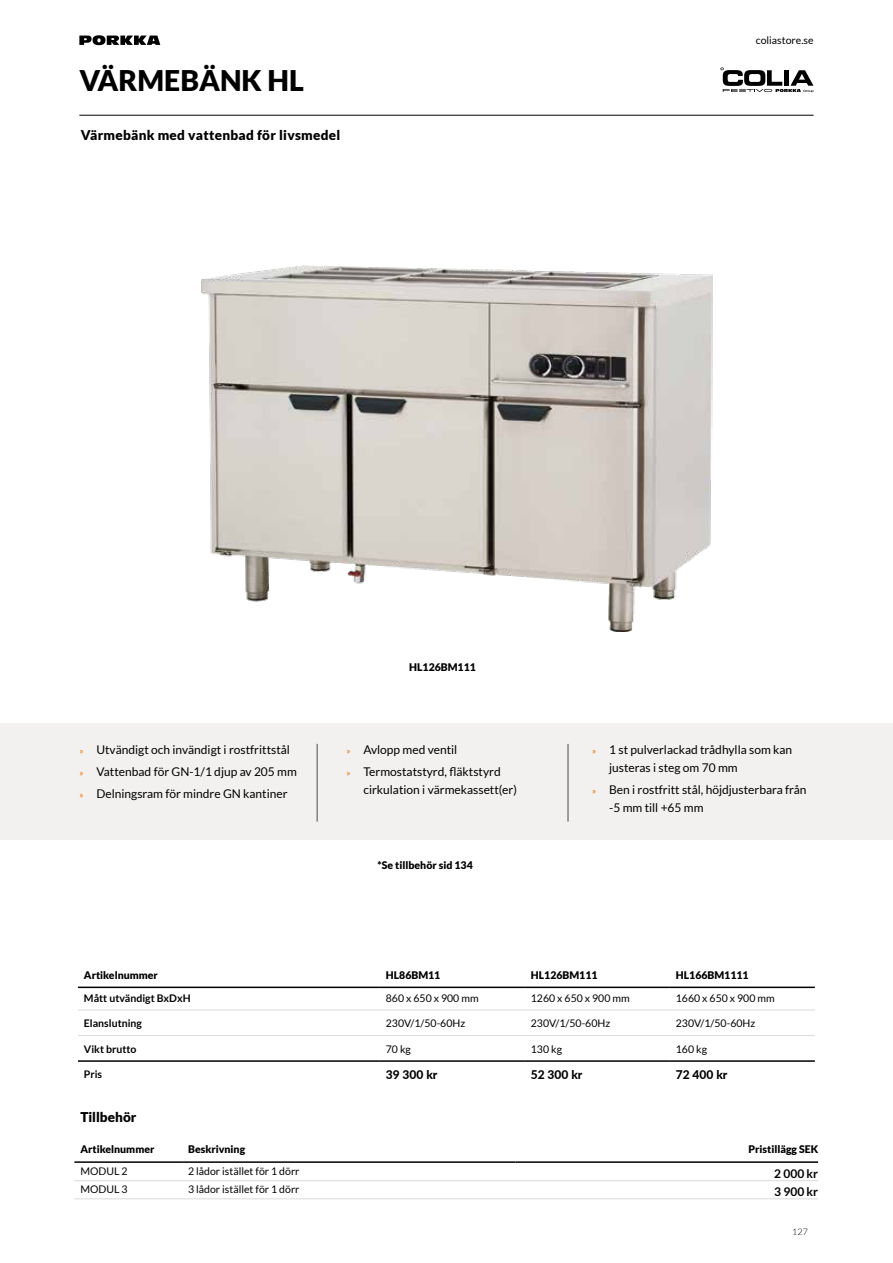
<style>
.page{position:relative;width:893px;height:1263px;background:#fff}
.page>*{position:absolute;margin:0;border:0;box-sizing:border-box;transform-origin:0 0}
.t1{font:900 28.5px "Lato";color:#000}
.t2{font:900 13.5px "Lato";letter-spacing:.02em;color:#000}
.t3{font:900 13.5px "Lato";color:#000}
.t4{font:12px/22.2px "Lato";color:#000}
.t5{font:800 12px "Lato";color:#000}
.t6{font:700 12px "Lato";color:#000}
.t7{font:10.5px "Lato";color:#000}
.t8{font:900 10.5px "Lato";color:#000}
.t9{font:700 10.5px "Lato";color:#000}
.t10{font:300 9px "Lato";color:#000}
.s1{font-size:9px;color:#ee7203}
</style>
<div class="page">
<div style="left:0;top:723px;width:893px;height:116px;background:#f2f1f0"></div>
<hr style="left:317px;top:744px;width:1px;height:77px;background:#4a4a49">
<hr style="left:568px;top:744px;width:1px;height:77px;background:#4a4a49">
<hr style="left:78px;top:1010px;width:302px;height:1px;background:#dadada">
<hr style="left:380px;top:1010px;width:145px;height:1px;background:#dadada">
<hr style="left:525px;top:1010px;width:145px;height:1px;background:#dadada">
<hr style="left:670px;top:1010px;width:145px;height:1px;background:#dadada">
<hr style="left:78px;top:1035px;width:302px;height:1px;background:#dadada">
<hr style="left:380px;top:1035px;width:145px;height:1px;background:#dadada">
<hr style="left:525px;top:1035px;width:145px;height:1px;background:#dadada">
<hr style="left:670px;top:1035px;width:145px;height:1px;background:#dadada">
<hr style="left:78px;top:986px;width:302px;height:2px;background:#000">
<hr style="left:380px;top:986px;width:145px;height:2px;background:#000">
<hr style="left:525px;top:986px;width:145px;height:2px;background:#000">
<hr style="left:670px;top:986px;width:145px;height:2px;background:#000">
<hr style="left:78px;top:1060px;width:302px;height:2px;background:#000">
<hr style="left:380px;top:1060px;width:145px;height:2px;background:#000">
<hr style="left:525px;top:1060px;width:145px;height:2px;background:#000">
<hr style="left:670px;top:1060px;width:145px;height:2px;background:#000">
<img style="left:202px;top:266px;width:511px;height:365px">
<hr style="left:79px;top:115px;width:735px;height:1px;background:#000">
<svg style="left:79px;top:35px;width:81px;height:10px"></svg>
<svg style="left:720px;top:67px;width:94px;height:25px"></svg>
<hr style="left:515px;top:1180px;width:303px;height:1px;background:#dadada">
<hr style="left:74px;top:1180px;width:108px;height:1px;background:#dadada">
<hr style="left:182px;top:1180px;width:333px;height:1px;background:#dadada">
<hr style="left:515px;top:1198px;width:303px;height:1px;background:#dadada">
<hr style="left:74px;top:1198px;width:108px;height:1px;background:#dadada">
<hr style="left:182px;top:1198px;width:333px;height:1px;background:#dadada">
<hr style="left:74px;top:1161px;width:108px;height:2px;background:#000">
<hr style="left:182px;top:1161px;width:333px;height:2px;background:#000">
<hr style="left:515px;top:1161px;width:303px;height:2px;background:#000">
<h1 class="t1" style="left:79px;top:64px;width:226px">VÄRMEBÄNK HL</h1>
<p class="t2" style="left:81px;top:127px;width:261px">Värmebänk med vattenbad för livsmedel</p>
<p class="t7" style="left:756px;top:34px;width:59px">coliastore.se</p>
<p class="t8" style="left:409px;top:661px;width:68px">HL126BM111</p>
<p class="t4" style="left:79px;top:738px;width:219px"><span class="s1">»</span> Utvändigt och invändigt i rostfrittstål <span class="s1">»</span> Vattenbad för GN-1/1 djup av 205 mm <span class="s1">»</span> Delningsram för mindre GN kantiner</p>
<p class="t4" style="left:346px;top:738px;width:156px"><span class="s1">»</span> Avlopp med ventil<br><span class="s1">»</span> Termostatstyrd, fläktstyrd</p>
<p class="t4" style="left:363px;top:778px;width:155px">cirkulation i värmekassett(er)</p>
<p class="t8" style="left:378px;top:859px;width:97px">*Se tillbehör sid 134</p>
<p class="t4" style="left:609px;top:740px;width:185px;line-height:18px;text-indent:-17px"><span class="s1">»</span> 1 st pulverlackad trådhylla som kan justeras i steg om 70 mm</p>
<p class="t4" style="left:609px;top:780px;width:199px;line-height:18px;text-indent:-17px"><span class="s1">»</span> Ben i rostfritt stål, höjdjusterbara från -5 mm till +65 mm</p>
<p class="t8" style="left:84px;top:969px;width:76px">Artikelnummer</p>
<p class="t8" style="left:386px;top:969px;width:56px">HL86BM11</p>
<p class="t8" style="left:531px;top:969px;width:68px">HL126BM111</p>
<p class="t8" style="left:676px;top:969px;width:74px">HL166BM1111</p>
<p class="t9" style="left:84px;top:992px;width:108px">Mått utvändigt BxDxH</p>
<p class="t7" style="left:386px;top:992px;width:94px">860 x 650 x 900 mm</p>
<p class="t7" style="left:531px;top:992px;width:100px">1260 x 650 x 900 mm</p>
<p class="t7" style="left:676px;top:992px;width:100px">1660 x 650 x 900 mm</p>
<p class="t9" style="left:84px;top:1017px;width:59px">Elanslutning</p>
<p class="t7" style="left:386px;top:1017px;width:81px">230V/1/50-60Hz</p>
<p class="t7" style="left:531px;top:1017px;width:81px">230V/1/50-60Hz</p>
<p class="t7" style="left:676px;top:1017px;width:81px">230V/1/50-60Hz</p>
<p class="t9" style="left:84px;top:1043px;width:54px">Vikt brutto</p>
<p class="t7" style="left:386px;top:1043px;width:27px">70 kg</p>
<p class="t7" style="left:531px;top:1043px;width:33px">130 kg</p>
<p class="t7" style="left:676px;top:1043px;width:33px">160 kg</p>
<p class="t9" style="left:84px;top:1068px;width:20px">Pris</p>
<p class="t5" style="left:386px;top:1065px;width:53px">39 300 kr</p>
<p class="t5" style="left:531px;top:1065px;width:53px">52 300 kr</p>
<p class="t5" style="left:676px;top:1065px;width:53px">72 400 kr</p>
<p class="t3" style="left:80px;top:1109px;width:58px">Tillbehör</p>
<p class="t8" style="left:80px;top:1143px;width:76px">Artikelnummer</p>
<p class="t8" style="left:188px;top:1143px;width:59px">Beskrivning</p>
<p class="t8" style="left:748px;top:1143px;width:71px">Pristillägg SEK</p>
<p class="t7" style="left:80px;top:1165px;width:49px">MODUL 2</p>
<p class="t7" style="left:188px;top:1165px;width:113px">2 lådor istället för 1 dörr</p>
<p class="t6" style="left:774px;top:1167px;width:45px">2 000 kr</p>
<p class="t7" style="left:80px;top:1184px;width:49px">MODUL 3</p>
<p class="t7" style="left:188px;top:1184px;width:113px">3 lådor istället för 1 dörr</p>
<p class="t6" style="left:774px;top:1185px;width:45px">3 900 kr</p>
<p class="t10" style="left:792px;top:1227px;width:17px">127</p>
</div>
